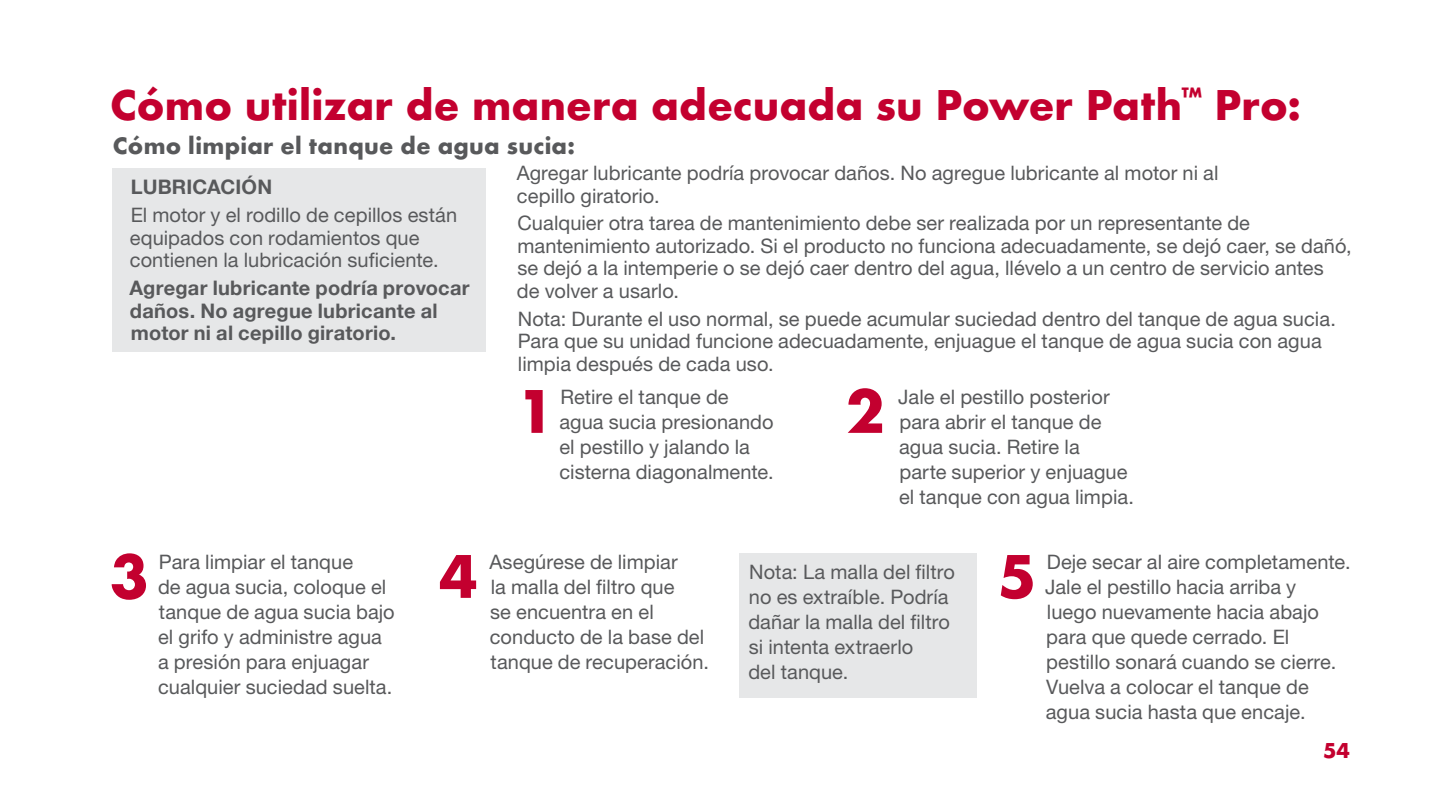
<style>
.page{position:relative;width:1440px;height:810px;background:#fff}
.page>*{position:absolute;margin:0;border:0;box-sizing:border-box;transform-origin:0 0}
.t1{font:64.25px "Futura Bld";color:#c3002f}
.t2{font:45px "Futura Bld";letter-spacing:.005em;color:#c3002f}
.t3{font:25px "Futura Bld";letter-spacing:.015em;color:#58595b}
.t4{font:22.5px "Futura Bld";color:#c3002f}
.t5{font:20px/25px "Helvetica Neue LT Std";letter-spacing:.005em;color:#58595b}
.t6{font:700 20px/22.5px "Helvetica Neue";letter-spacing:.01em;color:#58595b}
</style>
<div class="page">
<div style="left:739px;top:553px;width:237px;height:145px;background:#e6e7e8"></div>
<div style="left:112px;top:169px;width:374px;height:183px;background:#e6e7e8"></div>
<h2 class="t2" style="left:110px;top:75px;width:1193px">Cómo utilizar de manera adecuada su Power Path<sup>™</sup> Pro:</h2>
<p class="t3" style="left:113px;top:129px;width:464px">Cómo limpiar el tanque de agua sucia:</p>
<p class="t6" style="left:131px;top:176px;width:143px">LUBRICACIÓN</p>
<p class="t5" style="left:130px;top:204px;width:329px;line-height:22.5px">El motor y el rodillo de cepillos están equipados con rodamientos que contienen la lubricación suficiente.</p>
<p class="t6" style="left:130px;top:277px;width:342px">Agregar lubricante podría provocar daños. No agregue lubricante al motor ni al cepillo giratorio.</p>
<p class="t5" style="left:517px;top:161px;width:703px;line-height:22.5px">Agregar lubricante podría provocar daños. No agregue lubricante al motor ni al cepillo giratorio.</p>
<p class="t5" style="left:517px;top:212px;width:836px;line-height:22.5px">Cualquier otra tarea de mantenimiento debe ser realizada por un representante de mantenimiento autorizado. Si el producto no funciona adecuadamente, se dejó caer, se dañó, se dejó a la intemperie o se dejó caer dentro del agua, llévelo a un centro de servicio antes<br>de volver a usarlo.</p>
<p class="t5" style="left:518px;top:307px;width:820px;line-height:22.5px">Nota: Durante el uso normal, se puede acumular suciedad dentro del tanque de agua sucia.<br>Para que su unidad funcione adecuadamente, enjuague el tanque de agua sucia con agua limpia después de cada uso.</p>
<h1 class="t1" style="left:516px;top:369px;width:40px">1</h1>
<h1 class="t1" style="left:846px;top:369px;width:40px">2</h1>
<p class="t5" style="left:559px;top:384px;width:216px">Retire el tanque de agua sucia presionando el pestillo y jalando la cisterna diagonalmente.</p>
<p class="t5" style="left:898px;top:384px;width:237px">Jale el pestillo posterior para abrir el tanque de agua sucia. Retire la<br>parte superior y enjuague el tanque con agua limpia.</p>
<h1 class="t1" style="left:110px;top:534px;width:40px">3</h1>
<p class="t5" style="left:158px;top:549px;width:238px">Para limpiar el tanque<br>de agua sucia, coloque el tanque de agua sucia bajo el grifo y administre agua a presión para enjuagar cualquier suciedad suelta.</p>
<p class="t5" style="left:489px;top:549px;width:221px">Asegúrese de limpiar<br>la malla del filtro que<br>se encuentra en el conducto de la base del tanque de recuperación.</p>
<p class="t5" style="left:1045px;top:549px;width:307px">Deje secar al aire completamente.<br>Jale el pestillo hacia arriba y luego nuevamente hacia abajo para que quede cerrado. El pestillo sonará cuando se cierre.<br>Vuelva a colocar el tanque de agua sucia hasta que encaje.</p>
<h1 class="t1" style="left:439px;top:534px;width:40px">4</h1>
<h1 class="t1" style="left:998px;top:534px;width:40px">5</h1>
<p class="t5" style="left:748px;top:559px;width:208px">Nota: La malla del filtro no es extraíble. Podría dañar la malla del filtro si intenta extraerlo<br>del tanque.</p>
<p class="t4" style="left:1323px;top:736px;width:28px">54</p>
</div>
